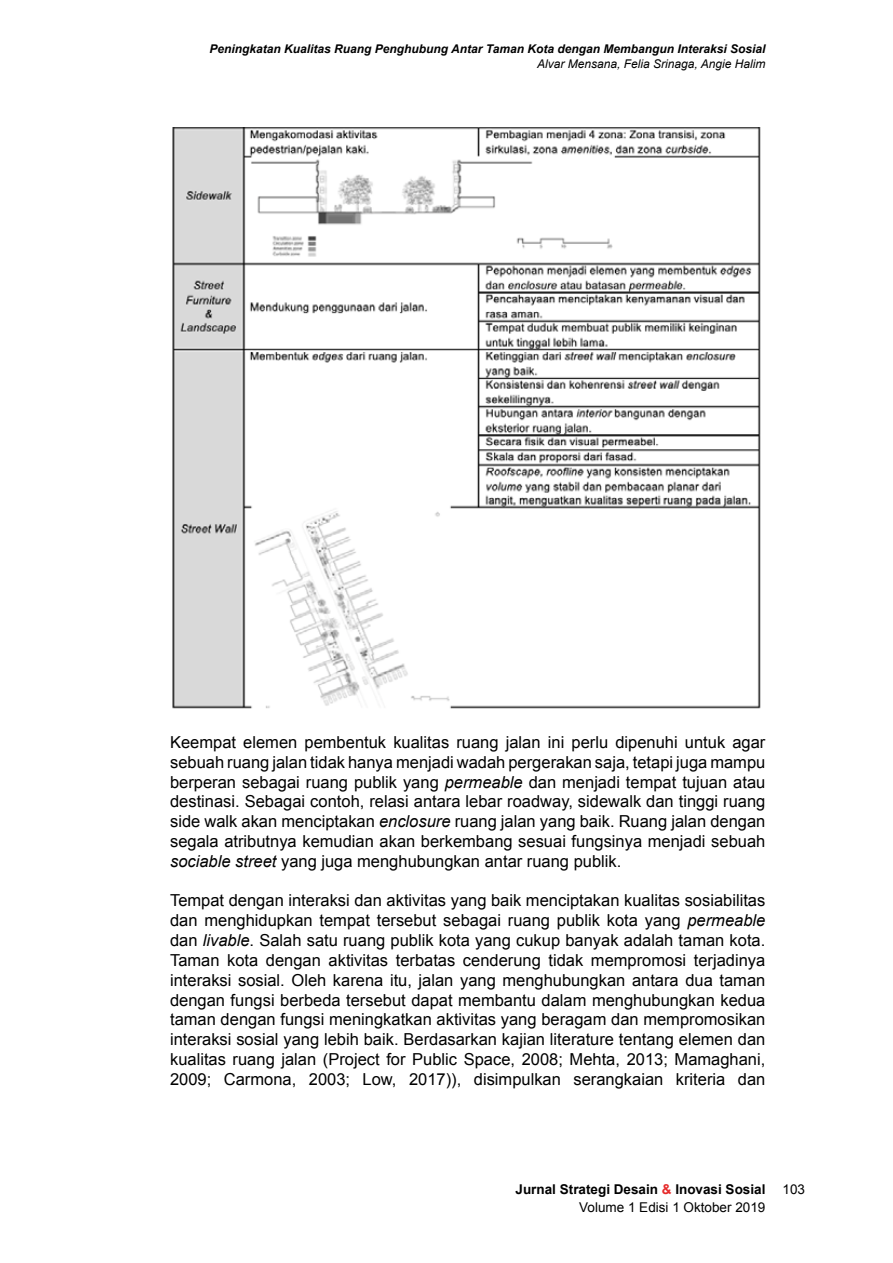
<style>
.page{position:relative;width:893px;height:1263px;background:#fff}
.page>*{position:absolute;margin:0;border:0;box-sizing:border-box;transform-origin:0 0}
.t1{font:16.5px/19.8px "Arial";color:#000;text-align:justify}
.t2{font:700 13.5px/18px "Arial";color:#000;text-align:right}
.t3{font:13.5px "Arial";color:#000}
.t4{font:italic 700 12px "Arial";color:#000}
.t5{font:italic 12px "Arial";color:#000}
.s1{font-style:italic}
.s2{color:#e62a2a}
.s3{font-weight:400}
</style>
<div class="page">
<img style="left:172px;top:128px;width:589px;height:580px">
<p class="t4" style="left:210px;top:42px;width:557px">Peningkatan Kualitas Ruang Penghubung Antar Taman Kota dengan Membangun Interaksi Sosial</p>
<p class="t5" style="left:537px;top:57px;width:230px">Alvar Mensana, Felia Srinaga, Angie Halim</p>
<p class="t1" style="left:170px;top:732px;width:597px">Keempat elemen pembentuk kualitas ruang jalan ini perlu dipenuhi untuk agar sebuah ruang jalan tidak hanya menjadi wadah pergerakan saja, tetapi juga mampu berperan sebagai ruang publik yang <span class="s1">permeable</span> dan menjadi tempat tujuan atau destinasi. Sebagai contoh, relasi antara lebar roadway, sidewalk dan tinggi ruang side walk akan menciptakan <span class="s1">enclosure</span> ruang jalan yang baik. Ruang jalan dengan segala atributnya kemudian akan berkembang sesuai fungsinya menjadi sebuah <span class="s1">sociable street</span> yang juga menghubungkan antar ruang publik.</p>
<p class="t1" style="left:170px;top:891px;width:597px">Tempat dengan interaksi dan aktivitas yang baik menciptakan kualitas sosiabilitas dan menghidupkan tempat tersebut sebagai ruang publik kota yang <span class="s1">permeable </span>dan <span class="s1">livable</span>. Salah satu ruang publik kota yang cukup banyak adalah taman kota.<br>Taman kota dengan aktivitas terbatas cenderung tidak mempromosi terjadinya interaksi sosial. Oleh karena itu, jalan yang menghubungkan antara dua taman dengan fungsi berbeda tersebut dapat membantu dalam menghubungkan kedua taman dengan fungsi meningkatkan aktivitas yang beragam dan mempromosikan interaksi sosial yang lebih baik. Berdasarkan kajian literature tentang elemen dan kualitas ruang jalan (Project for Public Space, 2008; Mehta, 2013; Mamaghani, 2009; Carmona, 2003; Low, 2017)), disimpulkan serangkaian kriteria dan</p>
<p class="t2" style="left:516px;top:1180px;width:251px">Jurnal Strategi Desain <span class="s2">&amp;</span> Inovasi Sosial<br><span class="s3">Volume 1 Edisi 1 Oktober 2019</span></p>
<p class="t3" style="left:783px;top:1182px;width:24px">103</p>
</div>
